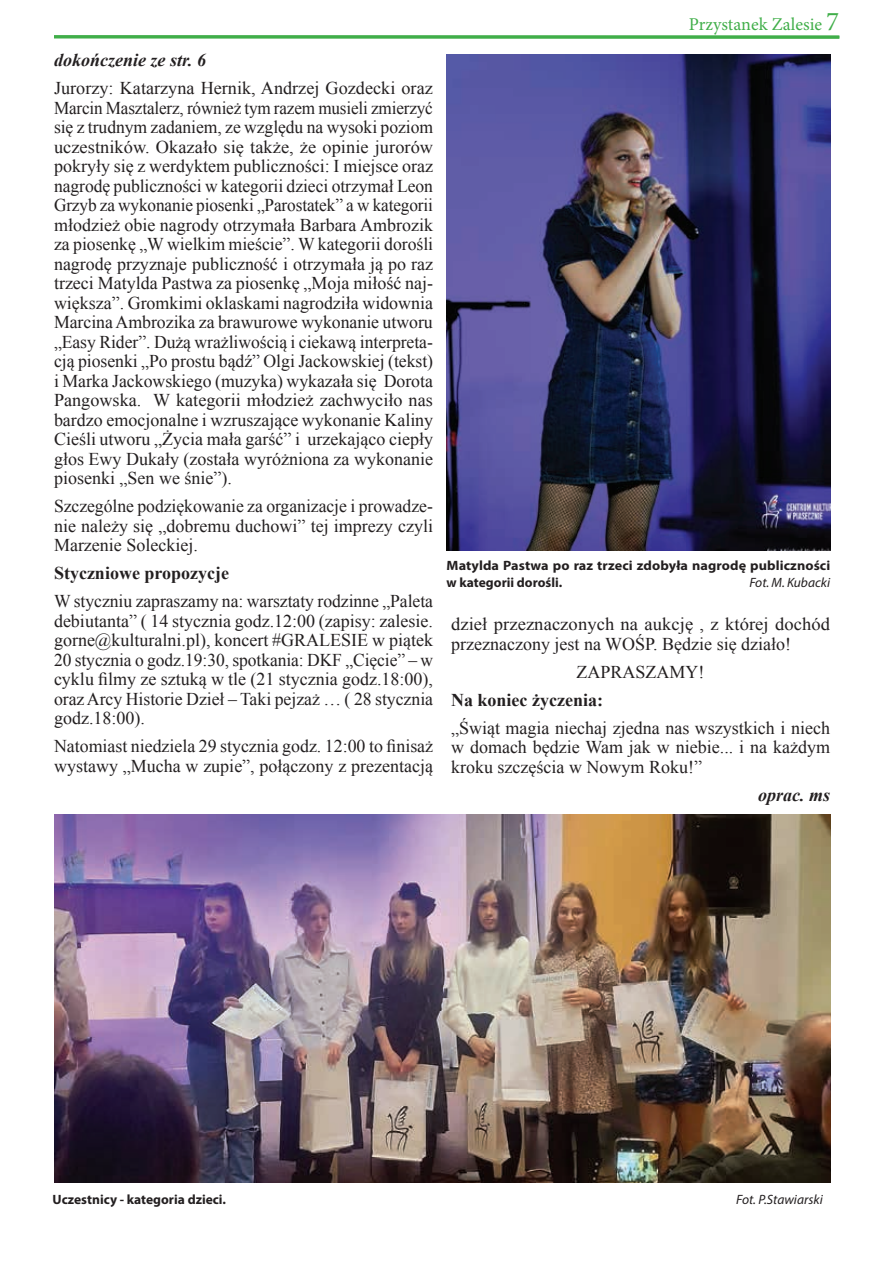
<style>
.page{position:relative;width:893px;height:1263px;background:#fff}
.page>*{position:absolute;margin:0;border:0;box-sizing:border-box;transform-origin:0 0}
.t1{font:18px/19.5px "Times New Roman";color:#231f20;text-align:justify}
.t2{font:700 18px "Times New Roman";color:#231f20}
.t3{font:italic 700 18px "Times New Roman";color:#231f20}
.t4{font:18px "Minion Pro";color:#40ae49}
.t5{font:700 13.5px/16.2px "Myriad Pro";color:#231f20;scale:1.05 1}
.t6{font:italic 13.5px "Myriad Pro";color:#231f20}
.t7{font:700 13.5px "Myriad Pro";color:#231f20}
.s1{font-size:27px}
</style>
<div class="page">
<svg style="left:54px;top:35px;width:785px;height:4px;background:#58b860"></svg>
<img style="left:446px;top:54px;width:384px;height:497px">
<img style="left:54px;top:814px;width:776px;height:368px">
<p class="t3" style="left:54px;top:48px;width:154px">dokończenie ze str. 6</p>
<p class="t1" style="left:54px;top:78px;width:381px">Jurorzy: Katarzyna Hernik, Andrzej Gozdecki oraz Marcin Masztalerz, również tym razem musieli zmierzyć się z trudnym zadaniem, ze względu na wysoki poziom uczestników. Okazało się także, że opinie jurorów pokryły się z werdyktem publiczności: I miejsce oraz nagrodę publiczności w kategorii dzieci otrzymał Leon Grzyb za wykonanie piosenki „Parostatek” a w kategorii młodzież obie nagrody otrzymała Barbara Ambrozik za piosenkę „W wielkim mieście”. W kategorii dorośli nagrodę przyznaje publiczność i otrzymała ją po raz trzeci Matylda Pastwa za piosenkę „Moja miłość naj&shy;większa”. Gromkimi oklaskami nagrodziła widownia Marcina Ambrozika za brawurowe wykonanie utworu „Easy Rider”. Dużą wrażliwością i ciekawą interpreta&shy;cją piosenki „Po prostu bądź” Olgi Jackowskiej (tekst) i Marka Jackowskiego (muzyka) wykazała się Dorota Pangowska. W kategorii młodzież zachwyciło nas bardzo emocjonalne i wzruszające wykonanie Kaliny Cieśli utworu „Życia mała garść” i urzekająco ciepły głos Ewy Dukały (została wyróżniona za wykonanie piosenki „Sen we śnie”).</p>
<p class="t1" style="left:54px;top:496px;width:381px">Szczególne podziękowanie za organizacje i prowadze&shy;nie należy się „dobremu duchowi” tej imprezy czyli Marzenie Soleckiej.</p>
<p class="t2" style="left:54px;top:561px;width:177px">Styczniowe propozycje</p>
<p class="t1" style="left:54px;top:591px;width:381px">W styczniu zapraszamy na: warsztaty rodzinne „Paleta debiutanta” ( 14 stycznia godz.12:00 (zapisy: zalesie. gorne@kulturalni.pl), koncert #GRALESIE w piątek 20 stycznia o godz.19:30, spotkania: DKF „Cięcie” – w cyklu filmy ze sztuką w tle (21 stycznia godz.18:00), oraz Arcy Historie Dzieł – Taki pejzaż … ( 28 stycznia godz.18:00).</p>
<p class="t1" style="left:54px;top:736px;width:381px">Natomiast niedziela 29 stycznia godz. 12:00 to finisaż wystawy „Mucha w zupie”, połączony z prezentacją</p>
<p class="t4" style="left:689px;top:12px;width:152px">Przystanek Zalesie <span class="s1">7</span></p>
<p class="t5" style="left:447px;top:557px;width:367px">Matylda Pastwa po raz trzeci zdobyła nagrodę publiczności w kategorii dorośli.</p>
<p class="t6" style="left:749px;top:574px;width:82px">Fot. M. Kubacki</p>
<p class="t1" style="left:451px;top:614px;width:381px">dzieł przeznaczonych na aukcję , z której dochód przeznaczony jest na WOŚP. Będzie się działo!</p>
<p class="t1" style="left:577px;top:662px;width:129px">ZAPRASZAMY!</p>
<p class="t2" style="left:451px;top:687px;width:153px">Na koniec życzenia:</p>
<p class="t1" style="left:451px;top:718px;width:381px">„Świąt magia niechaj zjedna nas wszystkich i niech w domach będzie Wam jak w niebie... i na każdym kroku szczęścia w Nowym Roku!”</p>
<p class="t3" style="left:758px;top:782px;width:73px">oprac. ms</p>
<p class="t7" style="left:53px;top:1191px;width:175px">Uczestnicy - kategoria dzieci.</p>
<p class="t6" style="left:736px;top:1191px;width:88px">Fot. P.Stawiarski</p>
</div>
